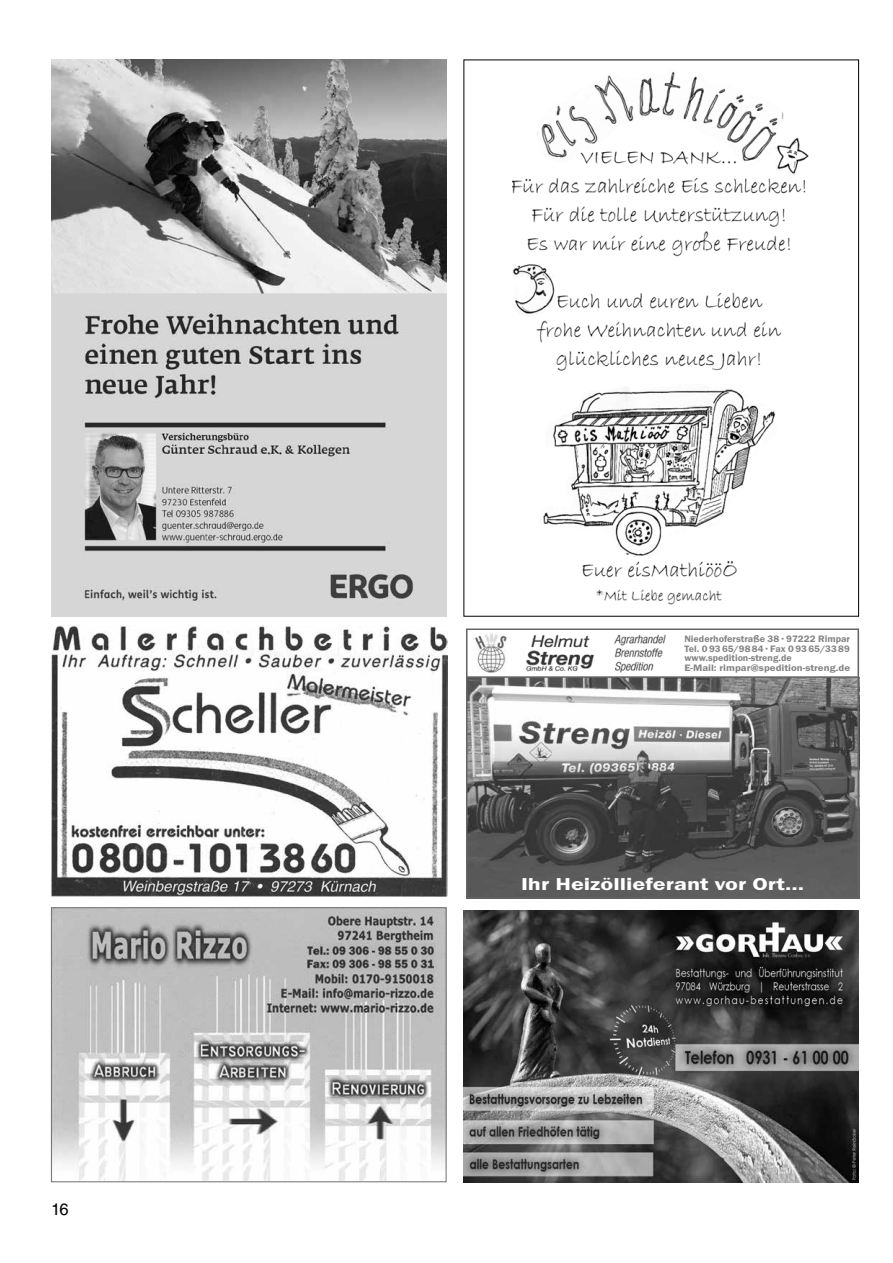
<style>
.page{position:relative;width:893px;height:1263px;background:#fff}
.page>*{position:absolute;margin:0;border:0;box-sizing:border-box;transform-origin:0 0}
.t1{font:600 17.85px "Franklin Gothic EF";color:#fff;scale:1.35 1}
.t2{font:16.5px "Helvetica LT Std";color:#000}
.t3{font:600 9.75px/9.8px "Franklin Gothic EF";color:#868585;scale:1.04 1}
</style>
<div class="page">
<img style="left:473px;top:633px;width:34px;height:40px">
<img style="left:526px;top:634px;width:68px;height:38px">
<img style="left:614px;top:634px;width:52px;height:39px">
<img style="left:469px;top:678px;width:387px;height:218px">
<div style="left:466px;top:628px;width:393px;height:271px;border:2px solid #646464"></div>
<hr style="left:466px;top:676px;width:393px;height:2px;background:#646464">
<img style="left:51px;top:625px;width:396px;height:272px">
<img style="left:53px;top:909px;width:391px;height:271px">
<div style="left:51px;top:907px;width:395px;height:275px;border:1px solid #706f6f"></div>
<img style="left:464px;top:910px;width:395px;height:272px">
<img style="left:51px;top:60px;width:395px;height:557px">
<img style="left:513px;top:72px;width:296px;height:533px">
<h2 class="t2" style="left:51px;top:1200px;width:19px">16</h2>
<p class="t3" style="left:684px;top:634px;width:161px">Niederhoferstraße 38 · 97222 Rimpar Tel. 0 93 65/98 84 · Fax 0 93 65/33 89 www.spedition-streng.de<br>E-Mail: rimpar@spedition-streng.de</p>
<h1 class="t1" style="left:521px;top:874px;width:211px">Ihr Heizöllieferant vor Ort…</h1>
</div>
